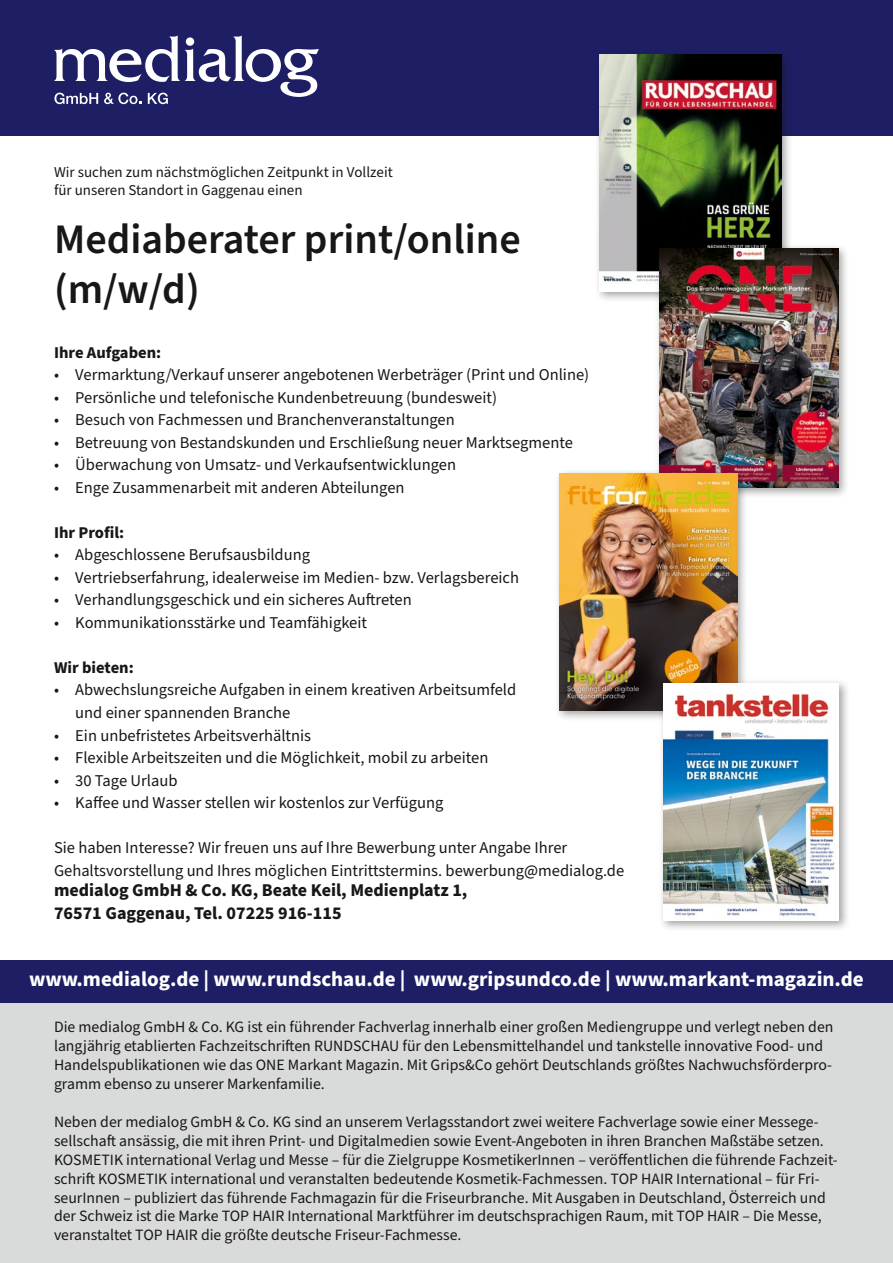
<style>
.page{position:relative;width:893px;height:1263px;background:#fff}
.page>*{position:absolute;margin:0;border:0;box-sizing:border-box;transform-origin:0 0}
.t1{font:600 42px/50.4px "Source Sans Pro";color:#181716}
.t2{font:700 21px "Source Sans Pro";color:#fff}
.t3{font:700 18px/22.5px "Source Sans Pro";color:#181716}
.t4{font:16.5px/22.5px "Source Sans Pro";color:#181716}
.t5{font:700 16.5px "Source Sans Pro";color:#181716}
.t6{font:15.75px/18.9px "Source Sans Pro";color:#181716}
.t7{font:15px/18px "Source Sans Pro";color:#181716}
</style>
<div class="page">
<div style="left:0;top:981px;width:893px;height:282px;background:#d9dada"></div>
<div style="left:0;top:0;width:893px;height:136px;background:#1e1e65"></div>
<div style="left:0;top:960px;width:893px;height:42px;background:#1e1e65"></div>
<svg style="left:54px;top:35px;width:265px;height:69px"></svg>
<div style="left:595px;top:49px;width:198px;height:253px;background:#181716;opacity:.4"></div>
<img style="left:600px;top:54px;width:181px;height:237px">
<div style="left:654px;top:243px;width:195px;height:256px;background:#181716;opacity:.4"></div>
<img style="left:659px;top:249px;width:179px;height:239px">
<div style="left:554px;top:468px;width:194px;height:254px;background:#181716;opacity:.4"></div>
<img style="left:559px;top:474px;width:178px;height:237px">
<div style="left:658px;top:678px;width:192px;height:254px;background:#181716;opacity:.4"></div>
<img style="left:663px;top:683px;width:176px;height:237px">
<p class="t7" style="left:54px;top:164px;width:340px">Wir suchen zum nächstmöglichen Zeitpunkt in Vollzeit für unseren Standort in Gaggenau einen</p>
<h1 class="t1" style="left:54px;top:215px;width:468px">Mediaberater print/online (m/w/d)</h1>
<p class="t5" style="left:54px;top:341px;width:109px">Ihre Aufgaben:</p>
<p class="t4" style="left:54px;top:364px;width:537px">• Vermarktung/Verkauf unserer angebotenen Werbeträger (Print und Online)</p>
<p class="t4" style="left:54px;top:387px;width:445px">• Persönliche und telefonische Kundenbetreuung (bundesweit)</p>
<p class="t4" style="left:54px;top:409px;width:402px">• Besuch von Fachmessen und Branchenveranstaltungen</p>
<p class="t4" style="left:54px;top:432px;width:520px">• Betreuung von Bestandskunden und Erschließung neuer Marktsegmente</p>
<p class="t4" style="left:54px;top:454px;width:404px">• Überwachung von Umsatz- und Verkaufsentwicklungen</p>
<p class="t4" style="left:54px;top:477px;width:352px">• Enge Zusammenarbeit mit anderen Abteilungen</p>
<p class="t5" style="left:54px;top:521px;width:72px">Ihr Profil:</p>
<p class="t4" style="left:54px;top:544px;width:258px">• Abgeschlossene Berufsausbildung</p>
<p class="t4" style="left:54px;top:567px;width:467px">• Vertriebserfahrung, idealerweise im Medien- bzw. Verlagsbereich</p>
<p class="t4" style="left:54px;top:589px;width:359px">• Verhandlungsgeschick und ein sicheres Auftreten</p>
<p class="t4" style="left:54px;top:612px;width:315px">• Kommunikationsstärke und Teamfähigkeit</p>
<p class="t5" style="left:54px;top:656px;width:81px">Wir bieten:</p>
<p class="t4" style="left:75px;top:679px;width:442px;text-indent:-21px">• Abwechslungsreiche Aufgaben in einem kreativen Arbeitsumfeld und einer spannenden Branche</p>
<p class="t4" style="left:54px;top:724px;width:259px">• Ein unbefristetes Arbeitsverhältnis</p>
<p class="t4" style="left:54px;top:747px;width:436px">• Flexible Arbeitszeiten und die Möglichkeit, mobil zu arbeiten</p>
<p class="t4" style="left:54px;top:769px;width:125px">• 30 Tage Urlaub</p>
<p class="t4" style="left:54px;top:792px;width:391px">• Kaffee und Wasser stellen wir kostenlos zur Verfügung</p>
<p class="t4" style="left:54px;top:837px;width:572px">Sie haben Interesse? Wir freuen uns auf Ihre Bewerbung unter Angabe Ihrer<br>Gehaltsvorstellung und Ihres möglichen Eintrittstermins. bewerbung@medialog.de</p>
<p class="t3" style="left:54px;top:880px;width:415px">medialog GmbH &amp; Co. KG, Beate Keil, Medienplatz 1,<br>76571 Gaggenau, Tel. 07225 916-115</p>
<h2 class="t2" style="left:29px;top:965px;width:836px">www.medialog.de | www.rundschau.de | www.gripsundco.de | www.markant-magazin.de</h2>
<p class="t6" style="left:54px;top:1018px;width:781px">Die medialog GmbH &amp; Co. KG ist ein führender Fachverlag innerhalb einer großen Mediengruppe und verlegt neben den langjährig etablierten Fachzeitschriften RUNDSCHAU für den Lebensmittelhandel und tankstelle innovative Food- und Handelspublikationen wie das ONE Markant Magazin. Mit Grips&amp;Co gehört Deutschlands größtes Nachwuchsförderpro&shy;gramm ebenso zu unserer Markenfamilie.</p>
<p class="t6" style="left:54px;top:1113px;width:785px">Neben der medialog GmbH &amp; Co. KG sind an unserem Verlagsstandort zwei weitere Fachverlage sowie einer Messege&shy;sellschaft ansässig, die mit ihren Print- und Digitalmedien sowie Event-Angeboten in ihren Branchen Maßstäbe setzen.<br>KOSMETIK international Verlag und Messe – für die Zielgruppe KosmetikerInnen – veröffentlichen die führende Fachzeit&shy;schrift KOSMETIK international und veranstalten bedeutende Kosmetik-Fachmessen. TOP HAIR International – für Fri&shy;seurInnen – publiziert das führende Fachmagazin für die Friseurbranche. Mit Ausgaben in Deutschland, Österreich und der Schweiz ist die Marke TOP HAIR International Marktführer im deutschsprachigen Raum, mit TOP HAIR – Die Messe, veranstaltet TOP HAIR die größte deutsche Friseur-Fachmesse.</p>
</div>
